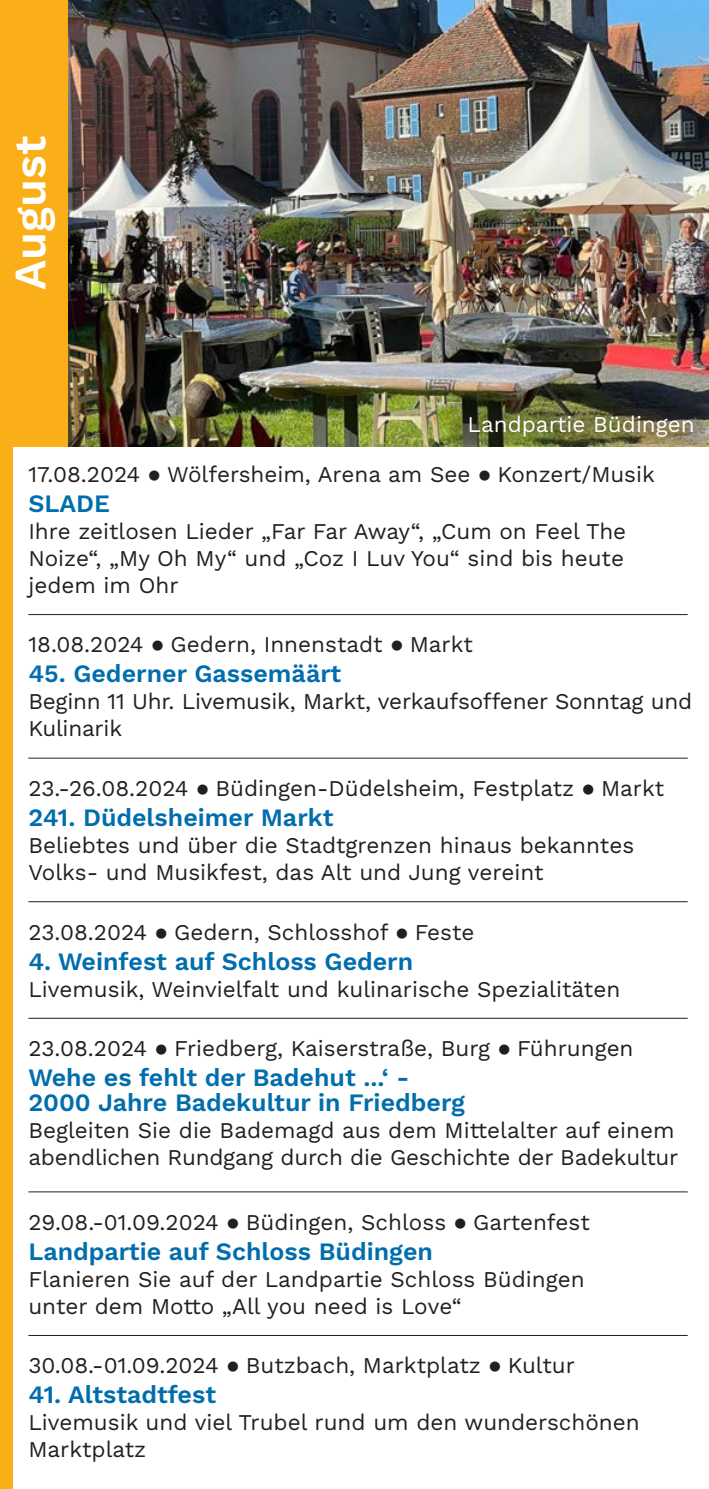
<style>
.page{position:relative;width:709px;height:1489px;background:#fff}
.page>*{position:absolute;margin:0;border:0;box-sizing:border-box;transform-origin:0 0}
.t1{font:600 45px "Work Sans";color:#fff}
.t2{font:600 25px/25px "Work Sans";color:#006dad}
.t3{font:22.5px/27px "Work Sans";color:#231f20}
.t4{font:22.5px "Work Sans";color:#fff}
</style>
<div class="page">
<div style="left:0;top:439px;width:12px;height:1049px;background:#faaf18"></div>
<img style="left:67px;top:0;width:641px;height:446px">
<div style="left:0;top:0;width:67px;height:446px;background:#faaf18"></div>
<hr style="left:28px;top:614px;width:659px;height:1px;background:#231f20">
<hr style="left:28px;top:757px;width:659px;height:1px;background:#231f20">
<hr style="left:28px;top:901px;width:659px;height:1px;background:#231f20">
<hr style="left:28px;top:1017px;width:659px;height:1px;background:#231f20">
<hr style="left:28px;top:1191px;width:659px;height:1px;background:#231f20">
<hr style="left:28px;top:1334px;width:659px;height:1px;background:#231f20">
<hr style="left:708px;top:446px;width:1px;height:1042px;background:#9b1f37">
<hr style="left:708px;top:0;width:1px;height:446px;background:#9f293a">
<img style="left:445px;top:403px;width:260px;height:44px">
<p class="t1" style="left:-4px;top:289px;width:155px;rotate:-90deg">August</p>
<p class="t4" style="left:467px;top:407px;width:229px">Landpartie Büdingen</p>
<p class="t3" style="left:28px;top:459px;width:628px">17.08.2024 ● Wölfersheim, Arena am See ● Konzert/Musik</p>
<p class="t2" style="left:28px;top:490px;width:83px">SLADE</p>
<p class="t3" style="left:28px;top:516px;width:599px;text-align:justify">Ihre zeitlosen Lieder „Far Far Away“, „Cum on Feel The Noize“, „My Oh My“ und „Coz I Luv You“ sind bis heute jedem im Ohr</p>
<p class="t3" style="left:28px;top:630px;width:446px">18.08.2024 ● Gedern, Innenstadt ● Markt</p>
<p class="t2" style="left:28px;top:660px;width:314px">45. Gederner Gassemäärt</p>
<p class="t3" style="left:28px;top:687px;width:665px">Beginn 11 Uhr. Livemusik, Markt, verkaufsoffener Sonntag und<br>Kulinarik</p>
<p class="t3" style="left:28px;top:773px;width:637px">23.-26.08.2024 ● Büdingen-Düdelsheim, Festplatz ● Markt</p>
<p class="t2" style="left:28px;top:804px;width:307px">241. Düdelsheimer Markt</p>
<p class="t3" style="left:28px;top:830px;width:607px">Beliebtes und über die Stadtgrenzen hinaus bekanntes<br>Volks- und Musikfest, das Alt und Jung vereint</p>
<p class="t3" style="left:28px;top:917px;width:447px">23.08.2024 ● Gedern, Schlosshof ● Feste</p>
<p class="t2" style="left:28px;top:947px;width:386px">4. Weinfest auf Schloss Gedern</p>
<p class="t3" style="left:28px;top:974px;width:593px">Livemusik, Weinvielfalt und kulinarische Spezialitäten</p>
<p class="t3" style="left:28px;top:1033px;width:606px">23.08.2024 ● Friedberg, Kaiserstraße, Burg ● Führungen</p>
<p class="t2" style="left:28px;top:1064px;width:438px">Wehe es fehlt der Badehut ...‘ -<br>2000 Jahre Badekultur in Friedberg</p>
<p class="t3" style="left:28px;top:1115px;width:651px">Begleiten Sie die Bademagd aus dem Mittelalter auf einem abendlichen Rundgang durch die Geschichte der Badekultur</p>
<p class="t3" style="left:28px;top:1207px;width:563px">29.08.-01.09.2024 ● Büdingen, Schloss ● Gartenfest</p>
<p class="t2" style="left:28px;top:1237px;width:406px">Landpartie auf Schloss Büdingen</p>
<p class="t3" style="left:28px;top:1264px;width:558px">Flanieren Sie auf der Landpartie Schloss Büdingen unter dem Motto „All you need is Love“</p>
<p class="t3" style="left:28px;top:1350px;width:548px">30.08.-01.09.2024 ● Butzbach, Marktplatz ● Kultur</p>
<p class="t2" style="left:28px;top:1381px;width:189px">41. Altstadtfest</p>
<p class="t3" style="left:28px;top:1407px;width:613px">Livemusik und viel Trubel rund um den wunderschönen<br>Marktplatz</p>
</div>
